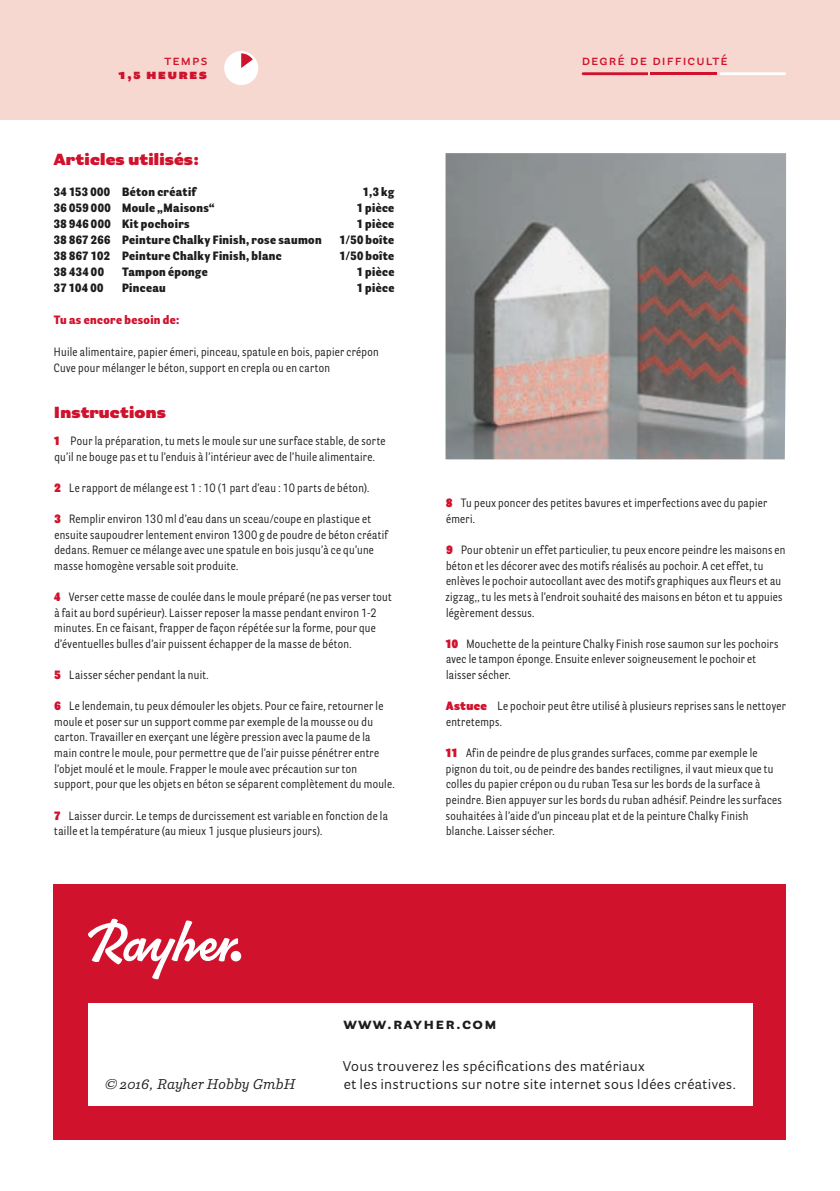
<style>
.page{position:relative;width:840px;height:1191px;background:#fff}
.page>*{position:absolute;margin:0;border:0;box-sizing:border-box;transform-origin:0 0}
.t1{font:900 16px "Parry Grotesque Pro";letter-spacing:.01em;color:#d0122d}
.t2{font:700 16px "Parry Grotesque Pro";letter-spacing:.08em;color:#1d1d1b}
.t3{font:14px/18px "Parry Grotesque Pro";letter-spacing:.02em;color:#1d1d1b}
.t4{font:600 14px "Parry Grotesque Pro";letter-spacing:.08em;color:#d0122d}
.t5{font:italic 14px "Parry Pro";letter-spacing:.01em;color:#1d1d1b}
.t6{font:900 14px "Parry Grotesque Pro";color:#d0122d}
.t7{font:12px/15.6px "Parry Grot Con Pro";letter-spacing:.03em;color:#1d1d1b}
.t8{font:900 12px "Parry Grot Con Pro";letter-spacing:.03em;color:#1d1d1b}
.t9{font:900 12px "Parry Grot Con Pro";letter-spacing:.03em;color:#d0122d}
.s1{font-weight:900;color:#d0122d}
</style>
<div class="page">
<div style="left:54px;top:884px;width:731px;height:256px;background:#d0122d"></div>
<div style="left:88px;top:1003px;width:663px;height:103px;background:#fff"></div>
<div style="left:0;top:0;width:839px;height:119px;background:#f7d8d0"></div>
<svg style="left:88px;top:918px;width:150px;height:61px"></svg>
<div style="left:230px;top:951px;width:11px;height:10px;background:#fff;border-radius:50%"></div>
<svg style="left:720px;top:72px;width:65px;height:3px"></svg>
<svg style="left:581px;top:72px;width:66px;height:3px"></svg>
<div style="left:224px;top:51px;width:34px;height:34px;background:#fff;border-radius:50%"></div>
<img style="left:445px;top:153px;width:340px;height:306px">
<svg style="left:241px;top:53px;width:12px;height:15px"></svg>
<hr style="left:650px;top:72px;width:66px;height:3px;background:#d0122d">
<p class="t4" style="left:164px;top:50px;width:44px">temps</p>
<p class="t4" style="left:581px;top:50px;width:148px">degré de difficulté</p>
<p class="t6" style="left:118px;top:63px;width:90px">1,5 heures</p>
<h1 class="t1" style="left:54px;top:148px;width:147px">Articles utilisés:</h1>
<p class="t8" style="left:54px;top:183px;width:144px">34 153 000 Béton créatif</p>
<p class="t8" style="left:362px;top:183px;width:33px">1,3 kg</p>
<p class="t8" style="left:54px;top:199px;width:162px">36 059 000 Moule „Maisons“</p>
<p class="t8" style="left:356px;top:199px;width:39px">1 pièce</p>
<p class="t8" style="left:54px;top:215px;width:137px">38 946 000 Kit pochoirs</p>
<p class="t8" style="left:356px;top:215px;width:39px">1 pièce</p>
<p class="t8" style="left:54px;top:231px;width:269px">38 867 266 Peinture Chalky Finish, rose saumon</p>
<p class="t8" style="left:339px;top:231px;width:56px">1/50 boîte</p>
<p class="t8" style="left:54px;top:247px;width:229px">38 867 102 Peinture Chalky Finish, blanc</p>
<p class="t8" style="left:339px;top:247px;width:56px">1/50 boîte</p>
<p class="t8" style="left:54px;top:263px;width:51px">38 434 00</p>
<p class="t8" style="left:122px;top:263px;width:87px">Tampon éponge</p>
<p class="t8" style="left:356px;top:263px;width:39px">1 pièce</p>
<p class="t8" style="left:54px;top:279px;width:51px">37 104 00</p>
<p class="t8" style="left:122px;top:279px;width:45px">Pinceau</p>
<p class="t8" style="left:356px;top:279px;width:39px">1 pièce</p>
<p class="t9" style="left:54px;top:311px;width:127px">Tu as encore besoin de:</p>
<p class="t7" style="left:54px;top:344px;width:326px">Huile alimentaire, papier émeri, pinceau, spatule en bois, papier crépon<br>Cuve pour mélanger le béton, support en crepla ou en carton</p>
<h1 class="t1" style="left:54px;top:401px;width:113px">Instructions</h1>
<p class="t7" style="left:54px;top:433px;width:333px"><span class="s1">1</span> Pour la préparation, tu mets le moule sur une surface stable, de sorte qu’il ne bouge pas et tu l’enduis à l’intérieur avec de l’huile alimentaire.</p>
<p class="t7" style="left:54px;top:479px;width:316px"><span class="s1">2</span> Le rapport de mélange est 1 : 10 (1 part d’eau : 10 parts de béton).</p>
<p class="t7" style="left:54px;top:511px;width:335px"><span class="s1">3</span> Remplir environ 130 ml d’eau dans un sceau/coupe en plastique et ensuite saupoudrer lentement environ 1300 g de poudre de béton créatif dedans. Remuer ce mélange avec une spatule en bois jusqu’à ce qu’une masse homogène versable soit produite.</p>
<p class="t7" style="left:54px;top:589px;width:339px"><span class="s1">4</span> Verser cette masse de coulée dans le moule préparé (ne pas verser tout à fait au bord supérieur). Laisser reposer la masse pendant environ 1-2 minutes. En ce faisant, frapper de façon répétée sur la forme, pour que d’éventuelles bulles d’air puissent échapper de la masse de béton.</p>
<p class="t7" style="left:55px;top:667px;width:155px"><span class="s1">5</span> Laisser sécher pendant la nuit.</p>
<p class="t7" style="left:54px;top:698px;width:341px"><span class="s1">6</span> Le lendemain, tu peux démouler les objets. Pour ce faire, retourner le moule et poser sur un support comme par exemple de la mousse ou du carton. Travailler en exerçant une légère pression avec la paume de la main contre le moule, pour permettre que de l’air puisse pénétrer entre l’objet moulé et le moule. Frapper le moule avec précaution sur ton support, pour que les objets en béton se séparent complètement du moule.</p>
<p class="t7" style="left:54px;top:807px;width:335px"><span class="s1">7</span> Laisser durcir. Le temps de durcissement est variable en fonction de la taille et la température (au mieux 1 jusque plusieurs jours).</p>
<p class="t7" style="left:446px;top:495px;width:322px"><span class="s1">8</span> Tu peux poncer des petites bavures et imperfections avec du papier émeri.</p>
<p class="t7" style="left:445px;top:542px;width:341px"><span class="s1">9</span> Pour obtenir un effet particulier, tu peux encore peindre les maisons en béton et les décorer avec des motifs réalisés au pochoir. A cet effet, tu enlèves le pochoir autocollant avec des motifs graphiques aux fleurs et au zigzag,, tu les mets à l’endroit souhaité des maisons en béton et tu appuies légèrement dessus.</p>
<p class="t7" style="left:445px;top:635px;width:334px"><span class="s1">10</span> Mouchette de la peinture Chalky Finish rose saumon sur les pochoirs avec le tampon éponge. Ensuite enlever soigneusement le pochoir et laisser sécher.</p>
<p class="t7" style="left:445px;top:698px;width:341px"><span class="s1">Astuce</span> Le pochoir peut être utilisé à plusieurs reprises sans le nettoyer entretemps.</p>
<p class="t7" style="left:445px;top:745px;width:338px"><span class="s1">11</span> Afin de peindre de plus grandes surfaces, comme par exemple le pignon du toit, ou de peindre des bandes rectilignes, il vaut mieux que tu colles du papier crépon ou du ruban Tesa sur les bords de la surface à peindre. Bien appuyer sur les bords du ruban adhésif. Peindre les surfaces souhaitées à l’aide d’un pinceau plat et de la peinture Chalky Finish blanche. Laisser sécher.</p>
<p class="t5" style="left:105px;top:1074px;width:192px">© 2016, Rayher Hobby GmbH</p>
<h1 class="t2" style="left:343px;top:1012px;width:155px">www.rayher.com</h1>
<p class="t3" style="left:343px;top:1056px;width:394px">Vous trouverez les spécifications des matériaux<br>et les instructions sur notre site internet sous Idées créatives.</p>
</div>
